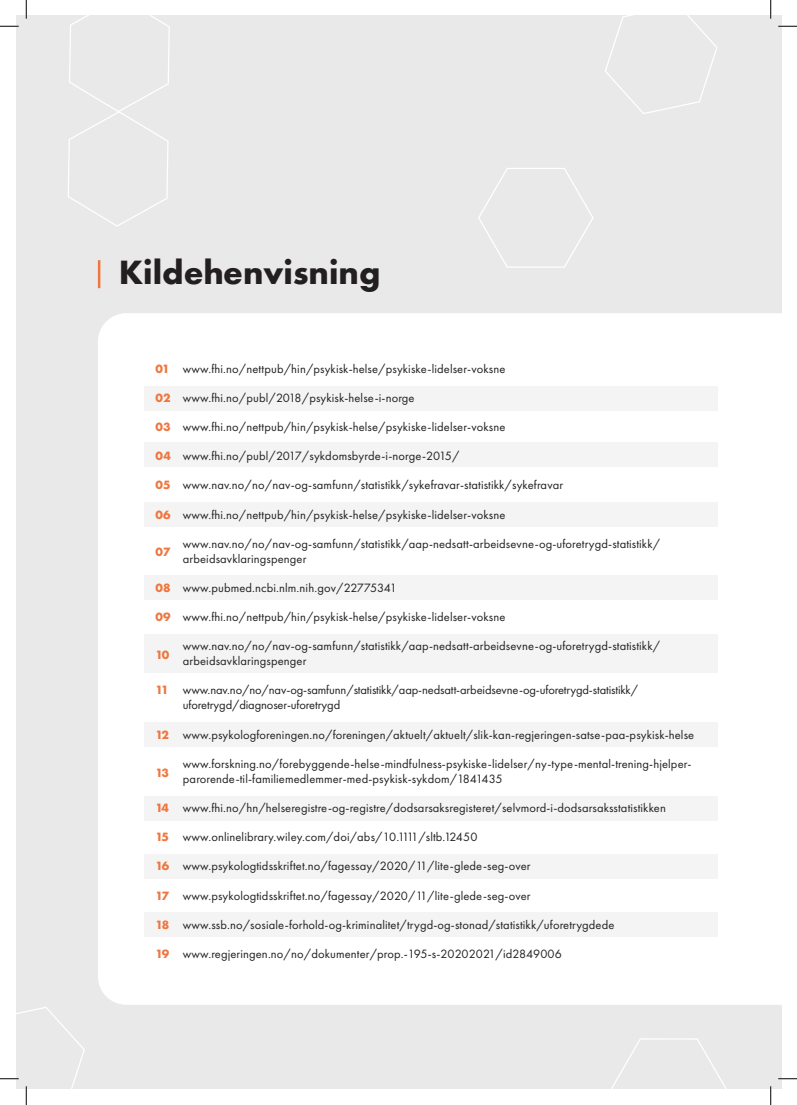
<style>
.page{position:relative;width:797px;height:1105px;background:#fff}
.page>*{position:absolute;margin:0;border:0;box-sizing:border-box;transform-origin:0 0}
.t1{font:700 35px "Futura PT";color:#231f20}
.t2{font:12.5px/15px "Futura PT";letter-spacing:.01em;color:#231f20}
.t3{font:12.5px/15px "Futura PT";letter-spacing:-.01em;color:#231f20}
.t4{font:700 12.5px "Futura PT";color:#ef763e}
.s1{font-weight:700;color:#ef763e}
</style>
<div class="page">
<div style="left:16px;top:16px;width:765px;height:1073px;background:#e9e9e9"></div>
<div style="left:98px;top:313px;width:683px;height:692px;background:#fff"></div>
<svg style="left:68px;top:16px;width:102px;height:210px"></svg>
<svg style="left:605px;top:16px;width:112px;height:98px"></svg>
<svg style="left:478px;top:168px;width:115px;height:100px"></svg>
<svg style="left:611px;top:1038px;width:115px;height:51px"></svg>
<hr style="left:98px;top:260px;width:2px;height:28px;background:#ef763e">
<div style="left:144px;top:386px;width:573px;height:25px;background:#f4f4f4"></div>
<div style="left:144px;top:443px;width:573px;height:24px;background:#f4f4f4"></div>
<div style="left:144px;top:502px;width:573px;height:24px;background:#f4f4f4"></div>
<div style="left:144px;top:575px;width:573px;height:25px;background:#f4f4f4"></div>
<div style="left:144px;top:722px;width:573px;height:25px;background:#f4f4f4"></div>
<div style="left:144px;top:796px;width:573px;height:24px;background:#f4f4f4"></div>
<div style="left:144px;top:854px;width:573px;height:25px;background:#f4f4f4"></div>
<div style="left:144px;top:912px;width:573px;height:25px;background:#f4f4f4"></div>
<div style="left:144px;top:635px;width:573px;height:38px;background:#f4f4f4"></div>
<svg style="left:0;top:25px;width:19px;height:2px"></svg>
<svg style="left:778px;top:25px;width:19px;height:2px"></svg>
<svg style="left:778px;top:1078px;width:19px;height:1px"></svg>
<svg style="left:25px;top:0;width:2px;height:19px"></svg>
<svg style="left:0;top:1007px;width:85px;height:98px"></svg>
<svg style="left:770px;top:0;width:1px;height:19px"></svg>
<svg style="left:770px;top:1086px;width:1px;height:19px"></svg>
<p class="t1" style="left:119px;top:250px;width:263px">Kildehenvisning</p>
<p class="t2" style="left:155px;top:361px;width:351px"><span class="s1">01</span> www.fhi.no/nettpub/hin/psykisk-helse/psykiske-lidelser-voksne</p>
<p class="t2" style="left:155px;top:390px;width:261px"><span class="s1">02</span> www.fhi.no/publ/2018/psykisk-helse-i-norge</p>
<p class="t2" style="left:155px;top:419px;width:351px"><span class="s1">03</span> www.fhi.no/nettpub/hin/psykisk-helse/psykiske-lidelser-voksne</p>
<p class="t2" style="left:155px;top:448px;width:305px"><span class="s1">04</span> www.fhi.no/publ/2017/sykdomsbyrde-i-norge-2015/</p>
<p class="t2" style="left:155px;top:478px;width:409px"><span class="s1">05</span> www.nav.no/no/nav-og-samfunn/statistikk/sykefravar-statistikk/sykefravar</p>
<p class="t2" style="left:155px;top:507px;width:351px"><span class="s1">06</span> www.fhi.no/nettpub/hin/psykisk-helse/psykiske-lidelser-voksne</p>
<p class="t4" style="left:155px;top:544px;width:16px">07</p>
<p class="t2" style="left:183px;top:536px;width:479px">www.nav.no/no/nav-og-samfunn/statistikk/aap-nedsatt-arbeidsevne-og-uforetrygd-statistikk/ arbeidsavklaringspenger</p>
<p class="t2" style="left:155px;top:580px;width:243px"><span class="s1">08</span> www.pubmed.ncbi.nlm.nih.gov/22775341</p>
<p class="t2" style="left:155px;top:609px;width:351px"><span class="s1">09</span> www.fhi.no/nettpub/hin/psykisk-helse/psykiske-lidelser-voksne</p>
<p class="t4" style="left:155px;top:647px;width:16px">10</p>
<p class="t2" style="left:183px;top:638px;width:479px">www.nav.no/no/nav-og-samfunn/statistikk/aap-nedsatt-arbeidsevne-og-uforetrygd-statistikk/ arbeidsavklaringspenger</p>
<p class="t3" style="left:183px;top:683px;width:457px;text-indent:-28px"><span class="s1">11</span> www.nav.no/no/nav-og-samfunn/statistikk/aap-nedsatt-arbeidsevne-og-uforetrygd-statistikk/ uforetrygd/diagnoser-uforetrygd</p>
<p class="t2" style="left:155px;top:727px;width:540px"><span class="s1">12</span> www.psykologforeningen.no/foreningen/aktuelt/aktuelt/slik-kan-regjeringen-satse-paa-psykisk-helse</p>
<p class="t4" style="left:155px;top:764px;width:15px">13</p>
<p class="t2" style="left:183px;top:756px;width:510px">www.forskning.no/forebyggende-helse-mindfulness-psykiske-lidelser/ny-type-mental-trening-hjelper&shy;parorende-til-familiemedlemmer-med-psykisk-sykdom/1841435</p>
<p class="t2" style="left:155px;top:800px;width:512px"><span class="s1">14</span> www.fhi.no/hn/helseregistre-og-registre/dodsarsaksregisteret/selvmord-i-dodsarsaksstatistikken</p>
<p class="t2" style="left:155px;top:829px;width:323px"><span class="s1">15</span> www.onlinelibrary.wiley.com/doi/abs/10.1111/sltb.12450</p>
<p class="t2" style="left:155px;top:858px;width:377px"><span class="s1">16</span> www.psykologtidsskriftet.no/fagessay/2020/11/lite-glede-seg-over</p>
<p class="t2" style="left:155px;top:888px;width:377px"><span class="s1">17</span> www.psykologtidsskriftet.no/fagessay/2020/11/lite-glede-seg-over</p>
<p class="t2" style="left:155px;top:917px;width:460px"><span class="s1">18</span> www.ssb.no/sosiale-forhold-og-kriminalitet/trygd-og-stonad/statistikk/uforetrygdede</p>
<p class="t2" style="left:155px;top:946px;width:408px"><span class="s1">19</span> www.regjeringen.no/no/dokumenter/prop.-195-s-20202021/id2849006</p>
</div>
